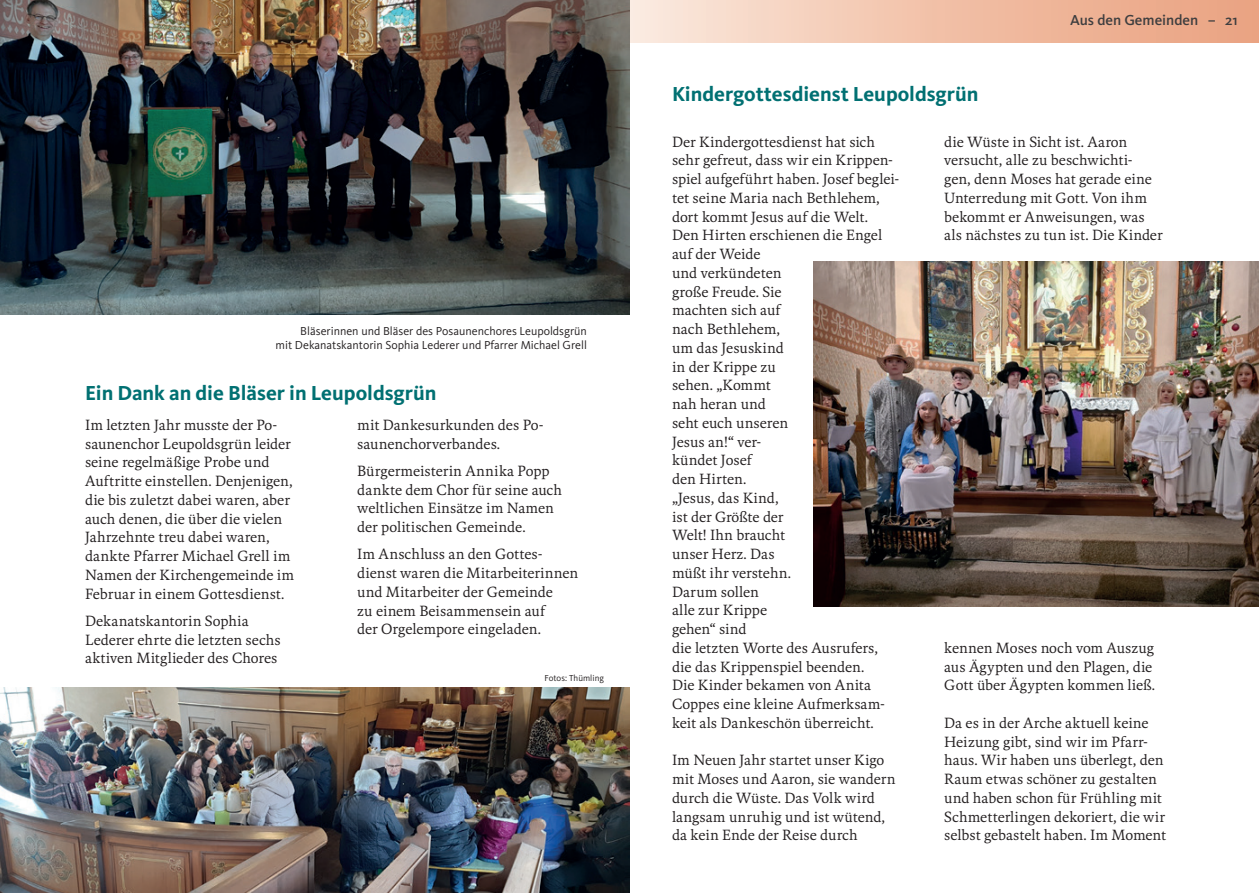
<style>
.page{position:relative;width:1259px;height:893px;background:#fff}
.page>*{position:absolute;margin:0;border:0;box-sizing:border-box;transform-origin:0 0}
.t1{font:700 21px "Kievit OT";color:#017072}
.t2{font:15px/18.8px "Kievit Serif";color:#231f20}
.t3{font:500 15px "Kievit OT";color:#3e3e3f}
.t4{font:12px/14.4px "Kievit OT";color:#231f20;text-align:right}
.t5{font:9px "Kievit OT";color:#231f20}
</style>
<div class="page">
<div style="left:629px;top:0;width:630px;height:43px;background:linear-gradient(to right,#fae7db,#e99f7c)"></div>
<img style="left:0;top:0;width:629px;height:314px">
<img style="left:0;top:687px;width:630px;height:206px">
<img style="left:813px;top:262px;width:446px;height:345px">
<p class="t4" style="left:275px;top:324px;width:313px">Bläserinnen und Bläser des Posaunenchores Leupoldsgrün<br>mit Dekanatskantorin Sophia Lederer und Pfarrer Michael Grell</p>
<h1 class="t1" style="left:85px;top:380px;width:353px">Ein Dank an die Bläser in Leupoldsgrün</h1>
<p class="t2" style="left:85px;top:415px;width:211px">Im letzten Jahr musste der Po&shy;saunenchor Leupoldsgrün leider seine regelmäßige Probe und<br>Auftritte einstellen. Denjenigen, die bis zuletzt dabei waren, aber auch denen, die über die vielen<br>Jahrzehnte treu dabei waren, dankte Pfarrer Michael Grell im<br>Namen der Kirchengemeinde im<br>Februar in einem Gottesdienst.</p>
<p class="t2" style="left:85px;top:611px;width:197px">Dekanatskantorin Sophia<br>Lederer ehrte die letzten sechs aktiven Mitglieder des Chores</p>
<p class="t2" style="left:357px;top:415px;width:188px">mit Dankesurkunden des Po&shy;saunenchorverbandes.</p>
<p class="t2" style="left:357px;top:461px;width:206px">Bürgermeisterin Annika Popp dankte dem Chor für seine auch weltlichen Einsätze im Namen der politischen Gemeinde.</p>
<p class="t2" style="left:357px;top:544px;width:222px">Im Anschluss an den Gottes&shy;dienst waren die Mitarbeiterinnen und Mitarbeiter der Gemeinde<br>zu einem Beisammensein auf<br>der Orgelempore eingeladen.</p>
<p class="t5" style="left:544px;top:673px;width:61px">Fotos: Thümling</p>
<p class="t3" style="left:1070px;top:11px;width:169px">Aus den Gemeinden – 21</p>
<h1 class="t1" style="left:672px;top:82px;width:308px">Kindergottesdienst Leupoldsgrün</h1>
<p class="t2" style="left:672px;top:132px;width:229px">Der Kindergottesdienst hat sich sehr gefreut, dass wir ein Krippen&shy;spiel aufgeführt haben. Josef beglei&shy;tet seine Maria nach Bethlehem, dort kommt Jesus auf die Welt.<br>Den Hirten erschienen die Engel auf der Weide<br>und verkündeten<br>große Freude. Sie<br>machten sich auf<br>nach Bethlehem,<br>um das Jesuskind<br>in der Krippe zu<br>sehen. „Kommt<br>nah heran und<br>seht euch unseren<br>Jesus an!“ ver-<br>kündet Josef<br>den Hirten.<br>„Jesus, das Kind,<br>ist der Größte der<br>Welt! Ihn braucht<br>unser Herz. Das<br>müßt ihr verstehn.<br>Darum sollen<br>alle zur Krippe<br>gehen“ sind<br>die letzten Worte des Ausrufers, die das Krippenspiel beenden.<br>Die Kinder bekamen von Anita<br>Coppes eine kleine Aufmerksam&shy;keit als Dankeschön überreicht.</p>
<p class="t2" style="left:672px;top:750px;width:225px">Im Neuen Jahr startet unser Kigo mit Moses und Aaron, sie wandern durch die Wüste. Das Volk wird langsam unruhig und ist wütend, da kein Ende der Reise durch</p>
<p class="t2" style="left:944px;top:132px;width:220px">die Wüste in Sicht ist. Aaron versucht, alle zu beschwichti&shy;gen, denn Moses hat gerade eine<br>Unterredung mit Gott. Von ihm bekommt er Anweisungen, was als nächstes zu tun ist. Die Kinder</p>
<p class="t2" style="left:944px;top:638px;width:212px">kennen Moses noch vom Auszug aus Ägypten und den Plagen, die<br>Gott über Ägypten kommen ließ.</p>
<p class="t2" style="left:944px;top:713px;width:223px">Da es in der Arche aktuell keine<br>Heizung gibt, sind wir im Pfarr&shy;haus. Wir haben uns überlegt, den<br>Raum etwas schöner zu gestalten und haben schon für Frühling mit<br>Schmetterlingen dekoriert, die wir selbst gebastelt haben. Im Moment</p>
</div>
